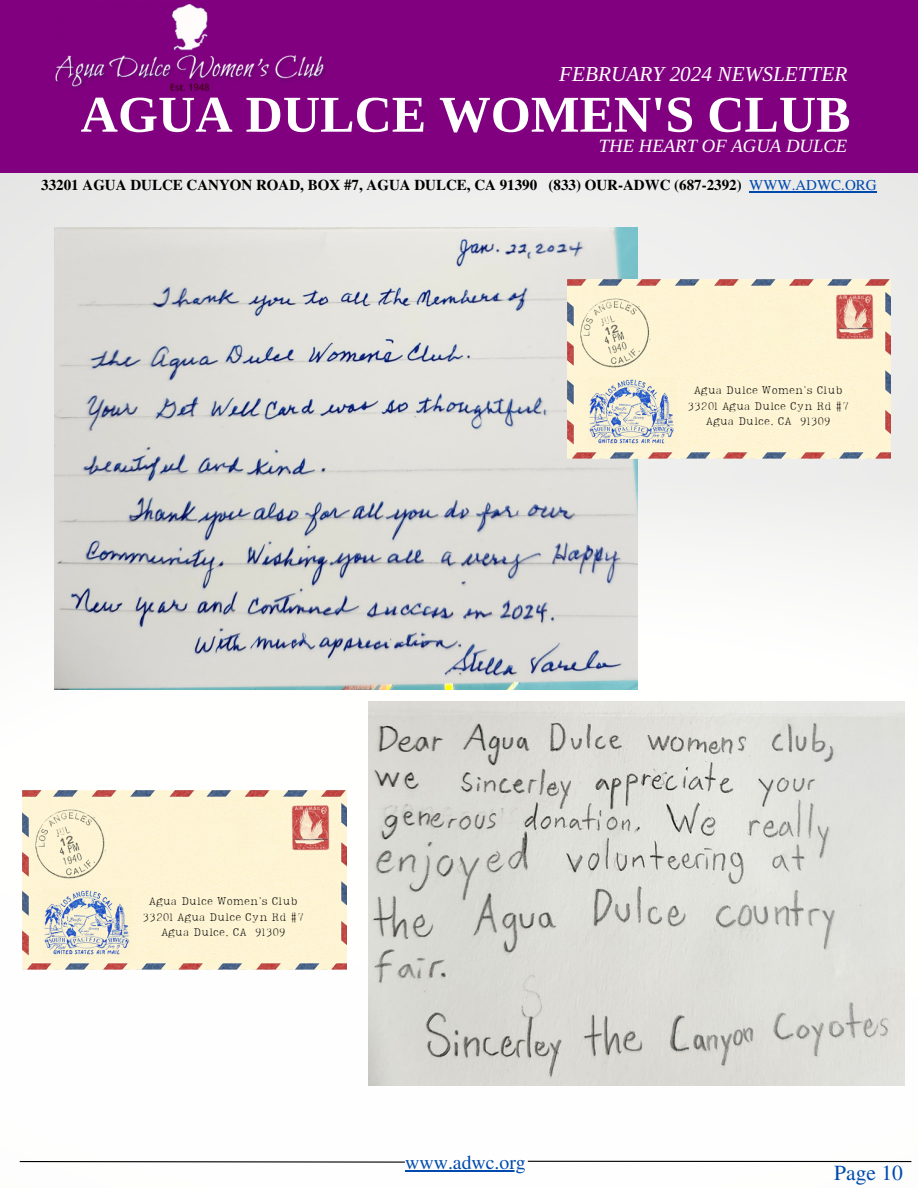
<style>
.page{position:relative;width:918px;height:1188px;background:#fff}
.page>*{position:absolute;margin:0;border:0;box-sizing:border-box;transform-origin:0 0}
.t1{font:700 51.6px "Libra Serif Modern";color:#fff}
.t2{font:21.45px "Te X Gyre Termes";color:#004aad}
.t3{font:italic 21.3px "Libra Serif Modern";color:#fff}
.t4{font:19.8px "Te X Gyre Termes";color:#004aad}
.t5{font:italic 18.75px "Libra Serif Modern";color:#fff}
.t6{font:700 15px "Te X Gyre Termes";color:#000}
.t7{font:11.25px/15.5px "Lumios TW Tape";color:#000;text-align:center}
.s1{font-weight:400;color:#004aad}
</style>
<div class="page">
<img style="left:0;top:173px;width:918px;height:999px">
<svg style="left:19px;top:1160px;width:387px;height:3px"></svg>
<hr style="left:528px;top:1161px;width:383px;height:1px;background:#000">
<hr style="left:405px;top:1170px;width:121px;height:1px;background:#004aad">
<div style="left:0;top:0;width:918px;height:173px;background:#800080"></div>
<img style="left:56px;top:5px;width:269px;height:86px">
<hr style="left:749px;top:191px;width:128px;height:1px;background:#004aad">
<img style="left:54px;top:227px;width:583px;height:462px">
<img style="left:567px;top:280px;width:324px;height:178px">
<div style="left:678px;top:363px;width:181px;height:85px;background:#fef5d4"></div>
<img style="left:369px;top:702px;width:535px;height:383px">
<img style="left:23px;top:791px;width:323px;height:178px">
<div style="left:133px;top:874px;width:181px;height:85px;background:#fef5d4"></div>
<h3 class="t3" style="left:559px;top:62px;width:290px">FEBRUARY 2024 NEWSLETTER</h3>
<h1 class="t1" style="left:81px;top:85px;width:771px">AGUA DULCE WOMEN'S CLUB</h1>
<h3 class="t5" style="left:599px;top:136px;width:250px">THE HEART OF AGUA DULCE</h3>
<h3 class="t6" style="left:41px;top:173px;width:837px">33201 AGUA DULCE CANYON ROAD, BOX #7, AGUA DULCE, CA 91390 (833) OUR-ADWC (687-2392) <span class="s1">WWW.ADWC.ORG</span></h3>
<p class="t7" style="left:687px;top:382px;width:163px">Agua Dulce Women’s Club<br>33201 Agua Dulce Cyn Rd #7<br>Agua Dulce, CA 91309</p>
<p class="t7" style="left:143px;top:893px;width:163px">Agua Dulce Women’s Club<br>33201 Agua Dulce Cyn Rd #7<br>Agua Dulce, CA 91309</p>
<h3 class="t4" style="left:405px;top:1148px;width:122px">www.adwc.org</h3>
<h2 class="t2" style="left:834px;top:1157px;width:70px">Page 10</h2>
</div>
